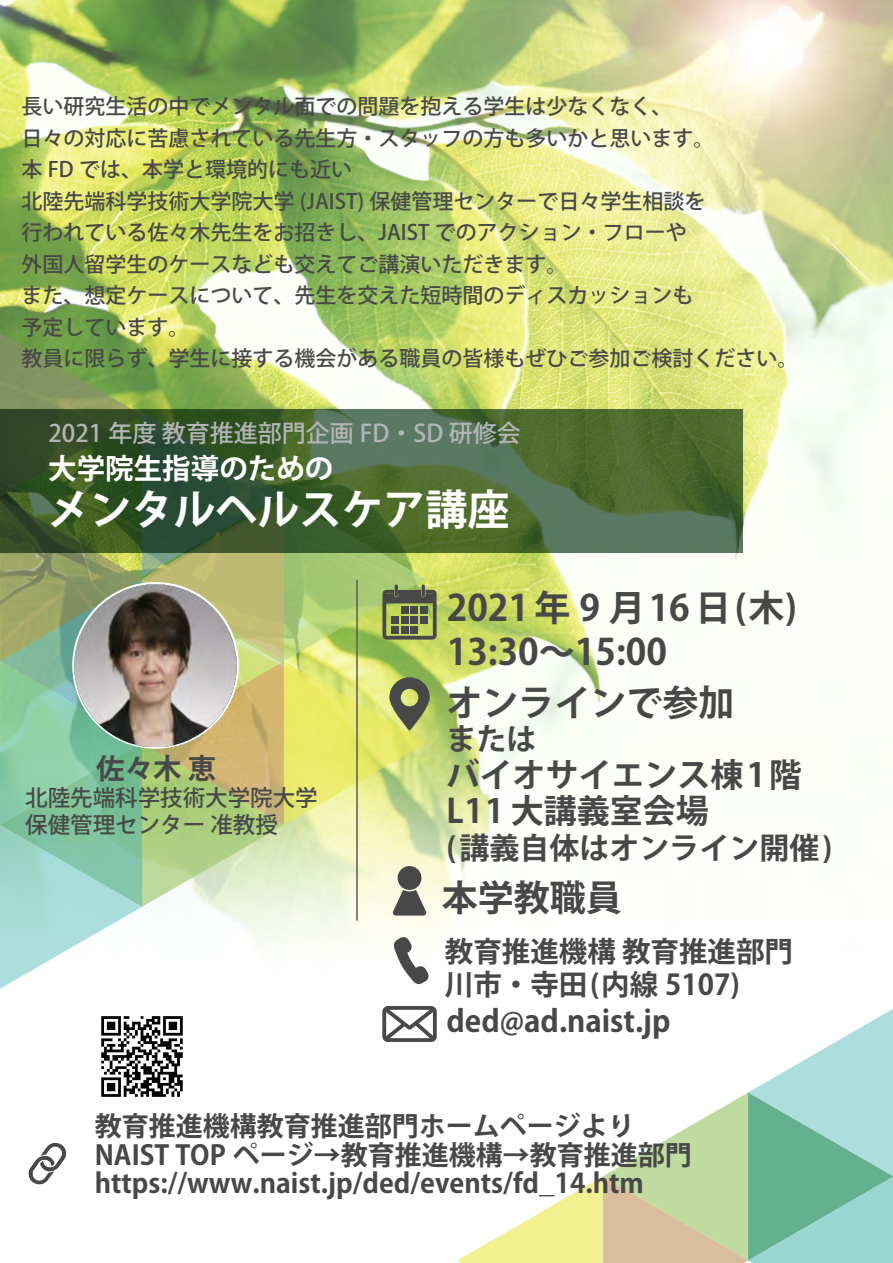
<style>
.page{position:relative;width:893px;height:1263px;background:#fff}
.page>*{position:absolute;margin:0;border:0;box-sizing:border-box;transform-origin:0 0}
.t1{font:700 42px "Koz Go Pro";color:#fff}
.t2{font:700 36px/43.5px "Koz Go Pro";color:#484849}
.t3{font:700 33px/36px "Koz Go Pro";color:#484849}
.t4{font:700 30px "Koz Go Pro";color:#484849}
.t5{font:700 28.5px/33px "Koz Go Pro";color:#484849}
.t6{font:700 28.5px "Koz Go Pro";color:#fff}
.t7{font:700 27px/28.5px "Koz Go Pro";color:#484849}
.t8{font:500 24px "Koz Go Pro";color:#b2b4b6}
.t9{font:500 22.5px/27px "Koz Go Pro";color:#484849}
.t10{font:500 21px/31.5px "Koz Go Pro";color:#484849}
</style>
<div class="page">
<img style="left:0;top:0;width:893px;height:939px">
<svg style="left:437px;top:409px;width:305px;height:143px;background:#506e3d"></svg>
<svg style="left:457px;top:1009px;width:436px;height:254px"></svg>
<svg style="left:382px;top:1006px;width:55px;height:36px"></svg>
<svg style="left:0;top:333px;width:437px;height:656px;background:#9db482"></svg>
<svg style="left:28px;top:1142px;width:38px;height:43px"></svg>
<hr style="left:356px;top:580px;width:2px;height:341px;background:#5a5d5f">
<img style="left:74px;top:584px;width:163px;height:162px">
<img style="left:101px;top:1016px;width:82px;height:81px">
<p class="t10" style="left:22px;top:92px;width:778px">長い研究生活の中でメンタル面での問題を抱える学生は少なくなく、<br>日々の対応に苦慮されている先生方・スタッフの方も多いかと思います。<br>本 FD では、本学と環境的にも近い<br>北陸先端科学技術大学院大学 (JAIST) 保健管理センターで日々学生相談を<br>行われている佐々木先生をお招きし、JAIST でのアクション・フローや<br>外国人留学生のケースなども交えてご講演いただきます。<br>また、想定ケースについて、先生を交えた短時間のディスカッションも<br>予定しています。<br>教員に限らず、学生に接する機会がある職員の皆様もぜひご参加ご検討ください。</p>
<p class="t8" style="left:48px;top:418px;width:474px">2021 年度 教育推進部門企画 FD・SD 研修会</p>
<h3 class="t6" style="left:48px;top:450px;width:286px">大学院生指導のための</h3>
<h1 class="t1" style="left:47px;top:482px;width:463px">メンタルヘルスケア講座</h1>
<h2 class="t2" style="left:447px;top:588px;width:352px">2021年9 月16日(木 )<br>13:30～15:00</h2>
<h3 class="t5" style="left:96px;top:754px;width:122px">佐々木 恵</h3>
<p class="t9" style="left:25px;top:785px;width:294px">北陸先端科学技術大学院大学保健管理センター 准教授</p>
<h2 class="t2" style="left:447px;top:684px;width:289px">オンラインで参加</h2>
<h3 class="t4" style="left:447px;top:720px;width:91px">または</h3>
<h3 class="t3" style="left:447px;top:759px;width:357px">バイオサイエンス棟1階<br>L11 大講義室会場</h3>
<h3 class="t4" style="left:447px;top:829px;width:387px">(講義自体はオンライン開催)</h3>
<h2 class="t2" style="left:442px;top:878px;width:181px">本学教職員</h2>
<h3 class="t5" style="left:445px;top:936px;width:350px">教育推進機構 教育推進部門川市・寺田(内線 5107)</h3>
<h3 class="t4" style="left:446px;top:1001px;width:226px">ded@ad.naist.jp</h3>
<p class="t7" style="left:95px;top:1114px;width:598px">教育推進機構教育推進部門ホームページより<br>NAIST TOP ページ→教育推進機構→教育推進部門https://www.naist.jp/ded/events/fd_14.htm</p>
</div>
